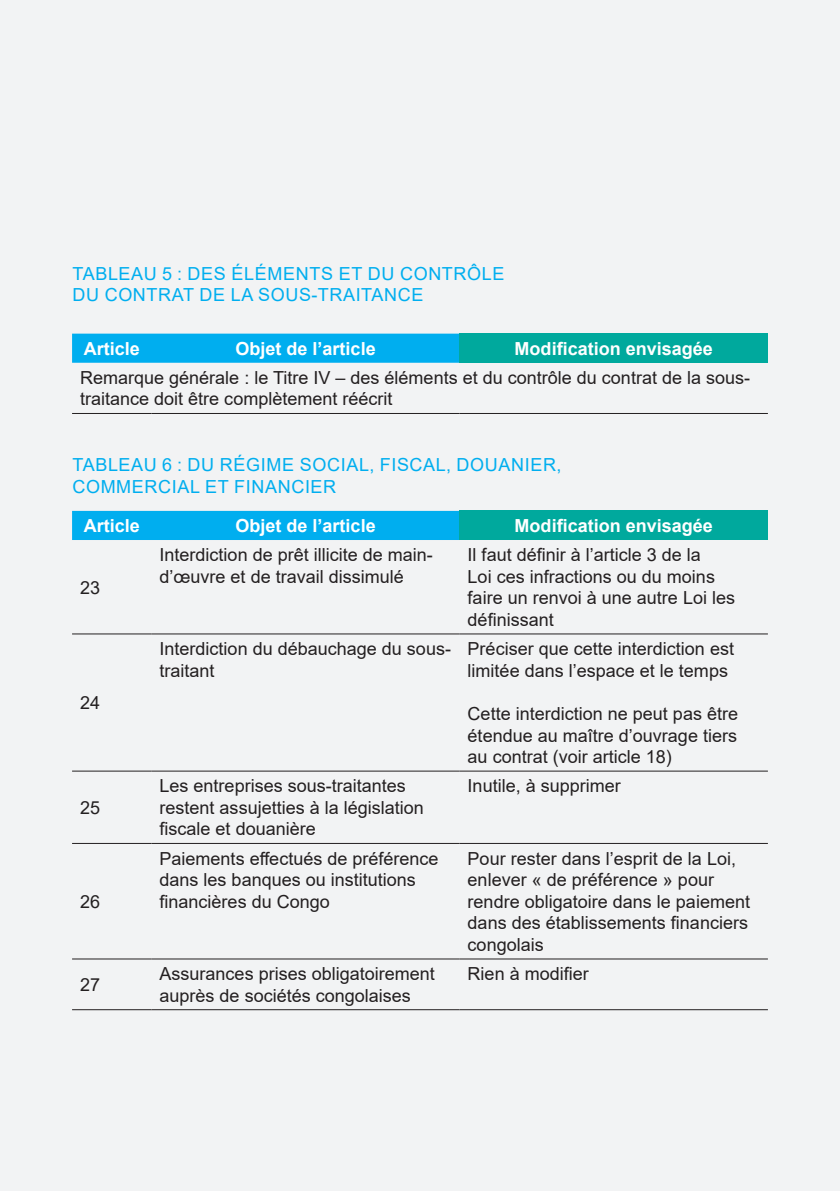
<style>
.page{position:relative;width:840px;height:1191px;background:#fff}
.page>*{position:absolute;margin:0;border:0;box-sizing:border-box;transform-origin:0 0}
.t1{font:18px/21.6px "Arial";color:#231f20}
.t2{font:18px "Arial";letter-spacing:.035em;color:#00aeef}
.t3{font:700 18px "Arial";color:#fff}
</style>
<div class="page">
<div style="left:0;top:0;width:839px;height:1191px;background:#f2f3f4"></div>
<div style="left:72px;top:334px;width:387px;height:29px;background:#00aeef"></div>
<div style="left:459px;top:334px;width:308px;height:29px;background:#00a99d"></div>
<hr style="left:72px;top:413px;width:79px;height:1px;background:#231f20">
<hr style="left:151px;top:413px;width:308px;height:1px;background:#231f20">
<hr style="left:459px;top:413px;width:308px;height:1px;background:#231f20">
<div style="left:72px;top:511px;width:387px;height:29px;background:#00aeef"></div>
<div style="left:459px;top:511px;width:308px;height:29px;background:#00a99d"></div>
<hr style="left:72px;top:633px;width:79px;height:1px;background:#231f20">
<hr style="left:151px;top:633px;width:308px;height:1px;background:#231f20">
<hr style="left:459px;top:633px;width:308px;height:1px;background:#231f20">
<hr style="left:72px;top:770px;width:79px;height:1px;background:#231f20">
<hr style="left:151px;top:770px;width:308px;height:1px;background:#231f20">
<hr style="left:459px;top:770px;width:308px;height:1px;background:#231f20">
<hr style="left:72px;top:843px;width:79px;height:1px;background:#231f20">
<hr style="left:151px;top:843px;width:308px;height:1px;background:#231f20">
<hr style="left:459px;top:843px;width:308px;height:1px;background:#231f20">
<hr style="left:72px;top:958px;width:79px;height:1px;background:#231f20">
<hr style="left:151px;top:958px;width:308px;height:1px;background:#231f20">
<hr style="left:459px;top:958px;width:308px;height:1px;background:#231f20">
<hr style="left:72px;top:1009px;width:79px;height:1px;background:#231f20">
<hr style="left:151px;top:1009px;width:308px;height:1px;background:#231f20">
<hr style="left:459px;top:1009px;width:308px;height:1px;background:#231f20">
<p class="t2" style="left:72px;top:261px;width:433px">TABLEAU 5 : DES ÉLÉMENTS ET DU CONTRÔLE</p>
<p class="t2" style="left:72px;top:282px;width:352px">DU CONTRAT DE LA SOUS-TRAITANCE</p>
<p class="t3" style="left:84px;top:336px;width:58px">Article</p>
<p class="t3" style="left:235px;top:336px;width:142px">Objet de l’article</p>
<p class="t3" style="left:514px;top:336px;width:200px">Modification envisagée</p>
<p class="t1" style="left:80px;top:366px;width:671px">Remarque générale : le Titre IV – des éléments et du contrôle du contrat de la sous&shy;traitance doit être complètement réécrit</p>
<p class="t2" style="left:72px;top:452px;width:490px">TABLEAU 6 : DU RÉGIME SOCIAL, FISCAL, DOUANIER,</p>
<p class="t2" style="left:72px;top:474px;width:265px">COMMERCIAL ET FINANCIER</p>
<p class="t3" style="left:84px;top:514px;width:58px">Article</p>
<p class="t3" style="left:235px;top:514px;width:142px">Objet de l’article</p>
<p class="t3" style="left:514px;top:514px;width:200px">Modification envisagée</p>
<p class="t1" style="left:80px;top:576px;width:22px">23</p>
<p class="t1" style="left:80px;top:692px;width:22px">24</p>
<p class="t1" style="left:80px;top:796px;width:22px">25</p>
<p class="t1" style="left:80px;top:890px;width:22px">26</p>
<p class="t1" style="left:159px;top:544px;width:275px">Interdiction de prêt illicite de main&shy;d’œuvre et de travail dissimulé</p>
<p class="t1" style="left:467px;top:544px;width:269px">Il faut définir à l’article 3 de la<br>Loi ces infractions ou du moins faire un renvoi à une autre Loi les définissant</p>
<p class="t1" style="left:159px;top:638px;width:293px">Interdiction du débauchage du sous&shy;traitant</p>
<p class="t1" style="left:467px;top:638px;width:268px">Préciser que cette interdiction est limitée dans l’espace et le temps</p>
<p class="t1" style="left:467px;top:702px;width:272px;text-align:justify">Cette interdiction ne peut pas être étendue au maître d’ouvrage tiers au contrat (voir article 18)</p>
<p class="t1" style="left:159px;top:775px;width:266px">Les entreprises sous-traitantes restent assujetties à la législation fiscale et douanière</p>
<p class="t1" style="left:467px;top:775px;width:155px">Inutile, à supprimer</p>
<p class="t1" style="left:159px;top:847px;width:280px">Paiements effectués de préférence dans les banques ou institutions financières du Congo</p>
<p class="t1" style="left:467px;top:847px;width:284px">Pour rester dans l’esprit de la Loi, enlever « de préférence » pour rendre obligatoire dans le paiement dans des établissements financiers congolais</p>
<p class="t1" style="left:80px;top:973px;width:22px">27</p>
<p class="t1" style="left:159px;top:963px;width:277px">Assurances prises obligatoirement auprès de sociétés congolaises</p>
<p class="t1" style="left:467px;top:963px;width:123px">Rien à modifier</p>
</div>
